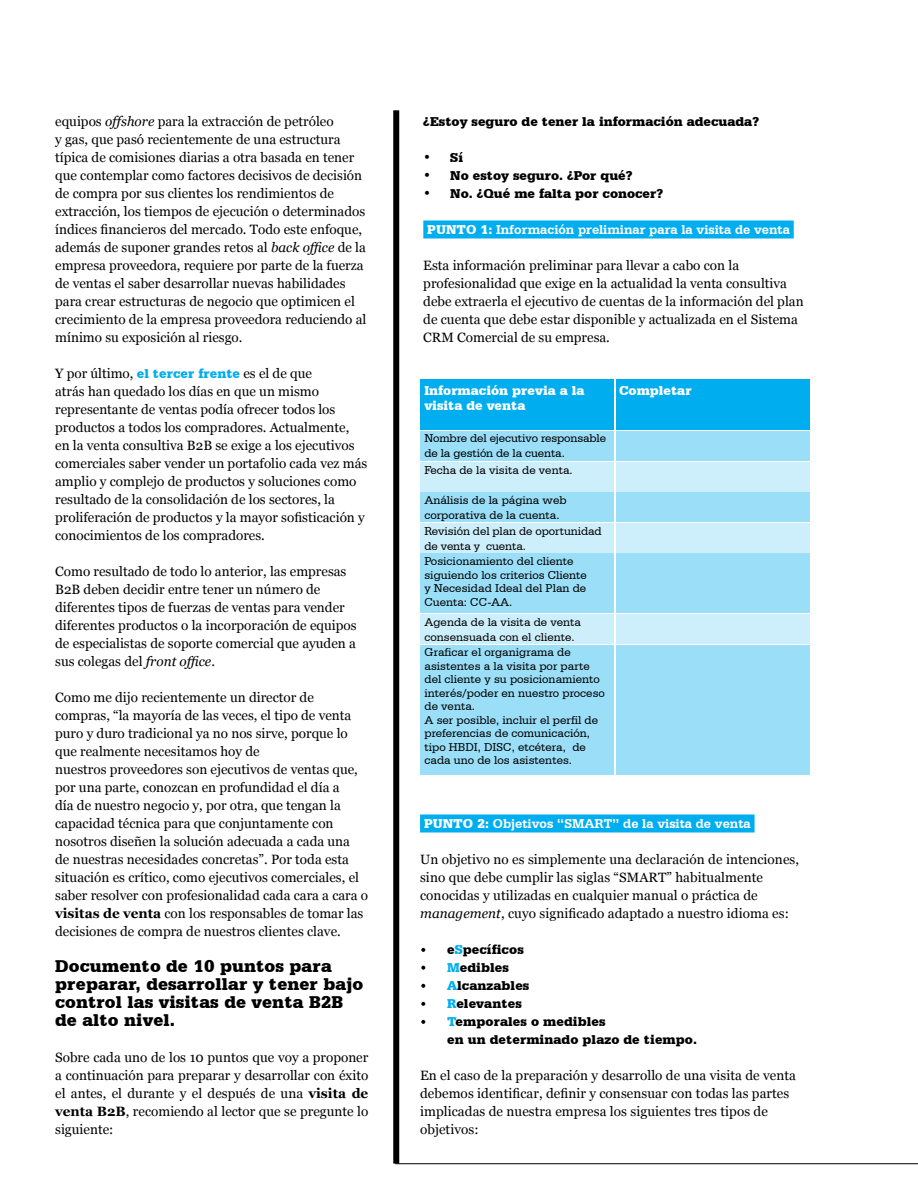
<style>
.page{position:relative;width:918px;height:1188px;background:#fff}
.page>*{position:absolute;margin:0;border:0;box-sizing:border-box;transform-origin:0 0}
.t1{font:900 18px/18px "Serifa BT";letter-spacing:.005em;color:#000}
.t2{font:13.5px/18px "Georgia";color:#000}
.t3{font:900 13.5px/18px "Serifa BT";letter-spacing:.005em;color:#000}
.t4{font:700 13.5px "Serifa BT";color:#fff}
.t5{font:900 13.5px/15px "Serifa BT";color:#fff}
.t6{font:12px/13.5px "Serifa BT";color:#000}
.s1{font-style:italic}
.s2{font-family:"Serifa BT";font-weight:900;color:#00aeef}
.s3{font-weight:700}
.s4{font-weight:900}
.s5{color:#00aeef}
</style>
<div class="page">
<div style="left:420px;top:814px;width:335px;height:18px;background:#00aeef"></div>
<div style="left:393px;top:110px;width:6px;height:1054px;background:#000"></div>
<div style="left:420px;top:379px;width:194px;height:51px;background:#00aeef"></div>
<div style="left:616px;top:379px;width:194px;height:51px;background:#00aeef"></div>
<div style="left:420px;top:432px;width:194px;height:29px;background:#9adef8"></div>
<div style="left:420px;top:462px;width:194px;height:29px;background:#cdeffb"></div>
<div style="left:616px;top:432px;width:194px;height:29px;background:#9adef8"></div>
<div style="left:616px;top:462px;width:194px;height:29px;background:#cdeffb"></div>
<div style="left:420px;top:554px;width:194px;height:59px;background:#9adef8"></div>
<div style="left:420px;top:645px;width:194px;height:130px;background:#9adef8"></div>
<div style="left:420px;top:523px;width:194px;height:29px;background:#cdeffb"></div>
<div style="left:420px;top:615px;width:194px;height:29px;background:#cdeffb"></div>
<div style="left:616px;top:554px;width:194px;height:59px;background:#9adef8"></div>
<div style="left:616px;top:645px;width:194px;height:130px;background:#9adef8"></div>
<div style="left:616px;top:493px;width:194px;height:29px;background:#9adef8"></div>
<div style="left:420px;top:493px;width:194px;height:29px;background:#9adef8"></div>
<div style="left:616px;top:523px;width:194px;height:29px;background:#cdeffb"></div>
<div style="left:616px;top:615px;width:194px;height:29px;background:#cdeffb"></div>
<hr style="left:395px;top:1163px;width:523px;height:1px;background:#000">
<svg style="left:421px;top:1020px;width:4px;height:4px"></svg>
<svg style="left:421px;top:1002px;width:4px;height:4px"></svg>
<svg style="left:421px;top:984px;width:4px;height:4px"></svg>
<svg style="left:421px;top:966px;width:4px;height:4px"></svg>
<svg style="left:421px;top:948px;width:4px;height:4px"></svg>
<div style="left:423px;top:220px;width:371px;height:18px;background:#00aeef"></div>
<p class="t2" style="left:55px;top:112px;width:313px">equipos <span class="s1">offshore</span> para la extracción de petróleo<br>y gas, que pasó recientemente de una estructura típica de comisiones diarias a otra basada en tener que contemplar como factores decisivos de decisión de compra por sus clientes los rendimientos de extracción, los tiempos de ejecución o determinados índices financieros del mercado. Todo este enfoque, además de suponer grandes retos al <span class="s1">back office</span> de la empresa proveedora, requiere por parte de la fuerza de ventas el saber desarrollar nuevas habilidades para crear estructuras de negocio que optimicen el crecimiento de la empresa proveedora reduciendo al mínimo su exposición al riesgo.</p>
<p class="t2" style="left:55px;top:364px;width:314px">Y por último, <span class="s2">el tercer frente</span> es el de que<br>atrás han quedado los días en que un mismo representante de ventas podía ofrecer todos los productos a todos los compradores. Actualmente,<br>en la venta consultiva B2B se exige a los ejecutivos comerciales saber vender un portafolio cada vez más amplio y complejo de productos y soluciones como resultado de la consolidación de los sectores, la proliferación de productos y la mayor sofisticación y conocimientos de los compradores.</p>
<p class="t2" style="left:55px;top:562px;width:303px">Como resultado de todo lo anterior, las empresas B2B deben decidir entre tener un número de diferentes tipos de fuerzas de ventas para vender diferentes productos o la incorporación de equipos de especialistas de soporte comercial que ayuden a sus colegas del <span class="s1">front office</span>.</p>
<p class="t2" style="left:55px;top:688px;width:314px">Como me dijo recientemente un director de compras, “la mayoría de las veces, el tipo de venta puro y duro tradicional ya no nos sirve, porque lo que realmente necesitamos hoy de<br>nuestros proveedores son ejecutivos de ventas que, por una parte, conozcan en profundidad el día a<br>día de nuestro negocio y, por otra, que tengan la capacidad técnica para que conjuntamente con nosotros diseñen la solución adecuada a cada una<br>de nuestras necesidades concretas”. Por toda esta situación es crítico, como ejecutivos comerciales, el saber resolver con profesionalidad cada cara a cara o <span class="s3">visitas de venta</span> con los responsables de tomar las decisiones de compra de nuestros clientes clave.</p>
<h1 class="t1" style="left:55px;top:957px;width:310px">Documento de 10 puntos para preparar, desarrollar y tener bajo control las visitas de venta B2B de alto nivel.</h1>
<p class="t2" style="left:55px;top:1048px;width:315px;text-align:justify">Sobre cada uno de los 10 puntos que voy a proponer a continuación para preparar y desarrollar con éxito el antes, el durante y el después de una <span class="s3">visita de venta B2B</span>, recomiendo al lector que se pregunte lo siguiente:</p>
<p class="t3" style="left:423px;top:112px;width:337px">¿Estoy seguro de tener la información adecuada?</p>
<p class="t3" style="left:423px;top:148px;width:41px">• Sí</p>
<p class="t3" style="left:423px;top:166px;width:211px">• No estoy seguro. ¿Por qué?</p>
<p class="t3" style="left:423px;top:184px;width:241px">• No. ¿Qué me falta por conocer?</p>
<p class="t4" style="left:427px;top:221px;width:364px"><span class="s4">Punto 1:</span> Información preliminar para la visita de venta</p>
<p class="t2" style="left:423px;top:256px;width:382px">Esta información preliminar para llevar a cabo con la profesionalidad que exige en la actualidad la venta consultiva debe extraerla el ejecutivo de cuentas de la información del plan de cuenta que debe estar disponible y actualizada en el Sistema CRM Comercial de su empresa.</p>
<p class="t5" style="left:424px;top:383px;width:162px">Información previa a la visita de venta</p>
<p class="t6" style="left:424px;top:431px;width:183px;line-height:15px">Nombre del ejecutivo responsable de la gestión de la cuenta.</p>
<p class="t6" style="left:424px;top:463px;width:150px">Fecha de la visita de venta.</p>
<p class="t6" style="left:424px;top:492px;width:179px;line-height:15.1px">Análisis de la página web corporativa de la cuenta.<br>Revisión del plan de oportunidad de venta y cuenta.</p>
<p class="t6" style="left:424px;top:554px;width:164px">Posicionamiento del cliente siguiendo los criterios Cliente y Necesidad Ideal del Plan de<br>Cuenta: CC-AA.</p>
<p class="t6" style="left:424px;top:614px;width:158px;line-height:15px">Agenda de la visita de venta consensuada con el cliente.</p>
<p class="t6" style="left:425px;top:646px;width:182px">Graficar el organigrama de asistentes a la visita por parte del cliente y su posicionamiento interés/poder en nuestro proceso de venta.<br>A ser posible, incluir el perfil de preferencias de comunicación, tipo HBDI, DISC, etcétera, de cada uno de los asistentes.</p>
<p class="t5" style="left:619px;top:383px;width:74px">Completar</p>
<p class="t4" style="left:424px;top:815px;width:328px"><span class="s4">Punto 2:</span> Objetivos “SMART” de la visita de venta</p>
<p class="t2" style="left:420px;top:850px;width:381px">Un objetivo no es simplemente una declaración de intenciones, sino que debe cumplir las siglas “SMART” habitualmente conocidas y utilizadas en cualquier manual o práctica de <span class="s1">management</span>, cuyo significado adaptado a nuestro idioma es:</p>
<p class="t3" style="left:447px;top:940px;width:251px">e<span class="s5">S</span>pecíficos<br><span class="s5">M</span>edibles<br><span class="s5">A</span>lcanzables<br><span class="s5">R</span>elevantes<br><span class="s5">T</span>emporales o medibles<br>en un determinado plazo de tiempo.</p>
<p class="t2" style="left:420px;top:1066px;width:377px">En el caso de la preparación y desarrollo de una visita de venta debemos identificar, definir y consensuar con todas las partes implicadas de nuestra empresa los siguientes tres tipos de objetivos:</p>
</div>
